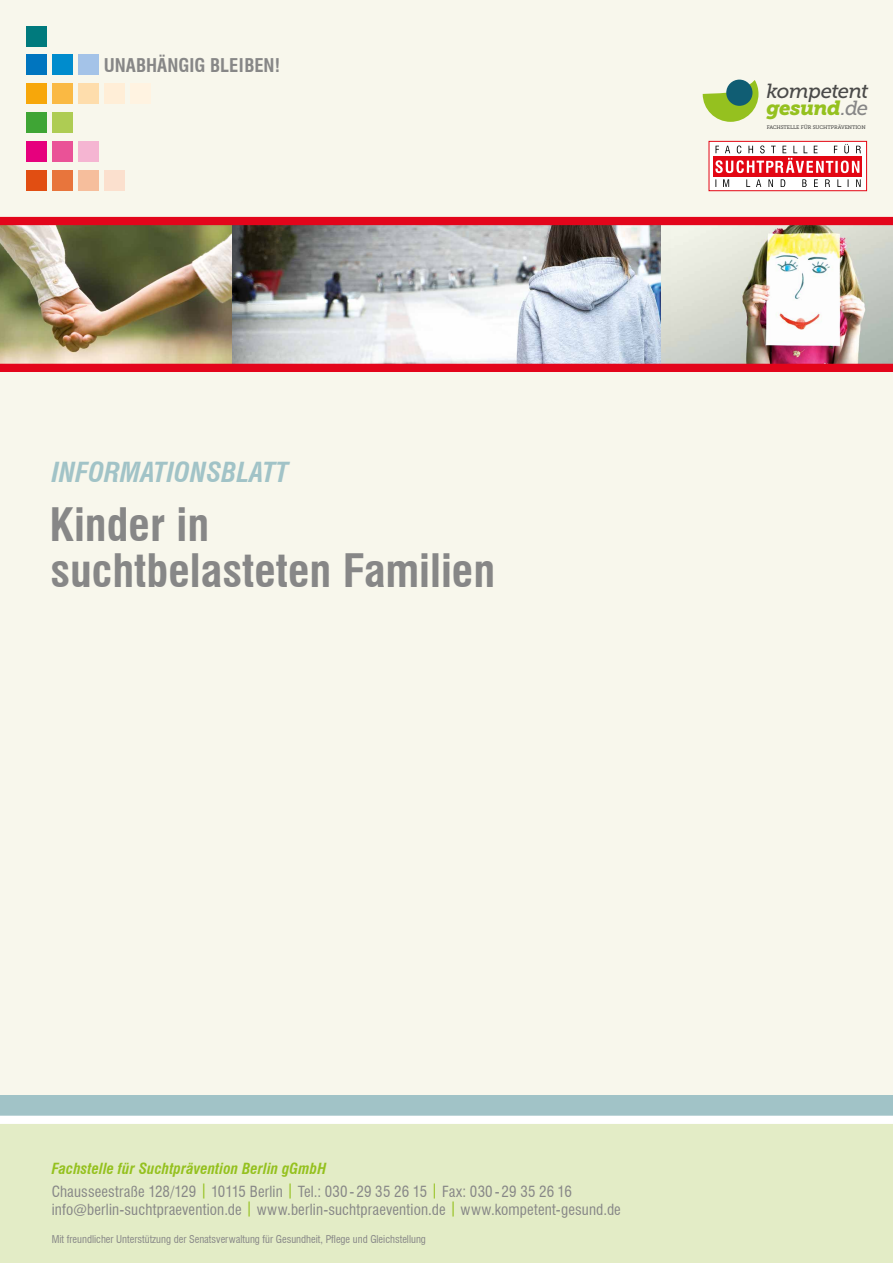
<style>
.page{position:relative;width:893px;height:1263px;background:#f8f7ec}
.page>*{position:absolute;margin:0;border:0;box-sizing:border-box;transform-origin:0 0}
.t1{font:700 condensed 45px/46.5px "Swiss 721 BT";color:#878787}
.t2{font:italic 700 condensed 27px "Swiss 721 BT";color:#a1c3c7}
.t3{font:italic 20.4px "Museo Slab 500";letter-spacing:-.04em;color:#4a4a49}
.t4{font:italic 20.4px "Museo Slab 900";letter-spacing:-.03em;color:#95c11f}
.t5{font:700 condensed 18.6px "Swiss 721 BT";color:#878787}
.t6{font:condensed 15px/22.5px "Swiss 721 BT";letter-spacing:.01em;color:#878787}
.t7{font:condensed 10.5px "Swiss 721 BT";color:#878787}
.t8{font:5.1px "Museo Slab 500";letter-spacing:-.02em;color:#4a4a49}
.s1{font-family:"Museo Slab 500";color:#878787}
.s2{font-weight:700;font-style:italic;color:#95c11f}
.s3{color:#95c11f}
.s4{font-size:13.5px}
</style>
<div class="page">
<div style="left:0;top:1121px;width:893px;height:142px;background:#e3ecc6"></div>
<div style="left:0;top:1095px;width:893px;height:21px;background:#a1c3c7"></div>
<div style="left:0;top:1116px;width:893px;height:8px;background:#fff"></div>
<div style="left:26px;top:26px;width:20px;height:20px;background:#007a7d"></div>
<div style="left:26px;top:54px;width:20px;height:21px;background:#0075bf"></div>
<div style="left:52px;top:54px;width:21px;height:21px;background:#008ccd"></div>
<div style="left:78px;top:54px;width:21px;height:21px;background:#a4c3e8"></div>
<div style="left:26px;top:83px;width:20px;height:21px;background:#f7a70a"></div>
<div style="left:52px;top:83px;width:21px;height:21px;background:#fab943"></div>
<div style="left:104px;top:83px;width:21px;height:21px;background:#ffeed7"></div>
<div style="left:78px;top:83px;width:21px;height:21px;background:#feddac"></div>
<div style="left:130px;top:83px;width:21px;height:21px;background:#fff3e1"></div>
<div style="left:26px;top:112px;width:20px;height:21px;background:#3fa535"></div>
<div style="left:52px;top:112px;width:21px;height:21px;background:#aecc53"></div>
<div style="left:26px;top:141px;width:20px;height:21px;background:#e6007d"></div>
<div style="left:52px;top:141px;width:21px;height:21px;background:#ea5297"></div>
<div style="left:78px;top:141px;width:21px;height:21px;background:#f5b5d2"></div>
<div style="left:26px;top:170px;width:20px;height:21px;background:#e14e12"></div>
<div style="left:52px;top:170px;width:21px;height:21px;background:#e8753c"></div>
<div style="left:78px;top:170px;width:21px;height:21px;background:#f6be9c"></div>
<div style="left:104px;top:170px;width:21px;height:21px;background:#fbe0ce"></div>
<div style="left:709px;top:141px;width:158px;height:50px;background:#fff"></div>
<div style="left:713px;top:156px;width:149px;height:20px;background:#e30613"></div>
<div style="left:709px;top:141px;width:158px;height:50px;border:1px solid #e30613"></div>
<svg style="left:715px;top:144px;width:146px;height:29px"></svg>
<svg style="left:715px;top:179px;width:146px;height:8px"></svg>
<img style="left:0;top:225px;width:662px;height:139px">
<img style="left:662px;top:225px;width:231px;height:139px">
<div style="left:0;top:364px;width:893px;height:8px;background:#e3051b"></div>
<div style="left:0;top:217px;width:893px;height:8px;background:#e3051b"></div>
<svg style="left:703px;top:80px;width:55px;height:42px"></svg>
<div style="left:726px;top:80px;width:26px;height:26px;background:#105d73;border-radius:50%"></div>
<p class="t5" style="left:104px;top:54px;width:178px">UNABHÄNGIG BLEIBEN!</p>
<h2 class="t2" style="left:52px;top:456px;width:238px">INFORMATIONSBLATT</h2>
<h1 class="t1" style="left:49px;top:501px;width:447px">Kinder in suchtbelasteten Familien</h1>
<h3 class="t3" style="left:766px;top:80px;width:104px">kompetent</h3>
<h3 class="t4" style="left:766px;top:97px;width:103px">gesund<span class="s1">.de</span></h3>
<p class="t8" style="left:767px;top:124px;width:100px">FACHSTELLE FÜR SUCHTPRÄVENTION</p>
<p class="t6" style="left:52px;top:1158px;width:522px"><span class="s2">Fachstelle für Suchtprävention Berlin gGmbH<br></span>Chausseestraße 128/129 <span class="s3">|</span> 10115 Berlin <span class="s3">|</span> Tel.: 030 - 29 35 26 15 <span class="s3">|</span> Fax: 030 - 29 35 26 16</p>
<p class="t6" style="left:52px;top:1198px;width:571px">info<span class="s4">@</span>berlin-suchtpraevention.de <span class="s3">|</span> www.berlin-suchtpraevention.de <span class="s3">|</span> www.kompetent-gesund.de</p>
<p class="t7" style="left:52px;top:1232px;width:376px">Mit freundlicher Unterstützung der Senatsverwaltung für Gesundheit, Pflege und Gleichstellung</p>
</div>
